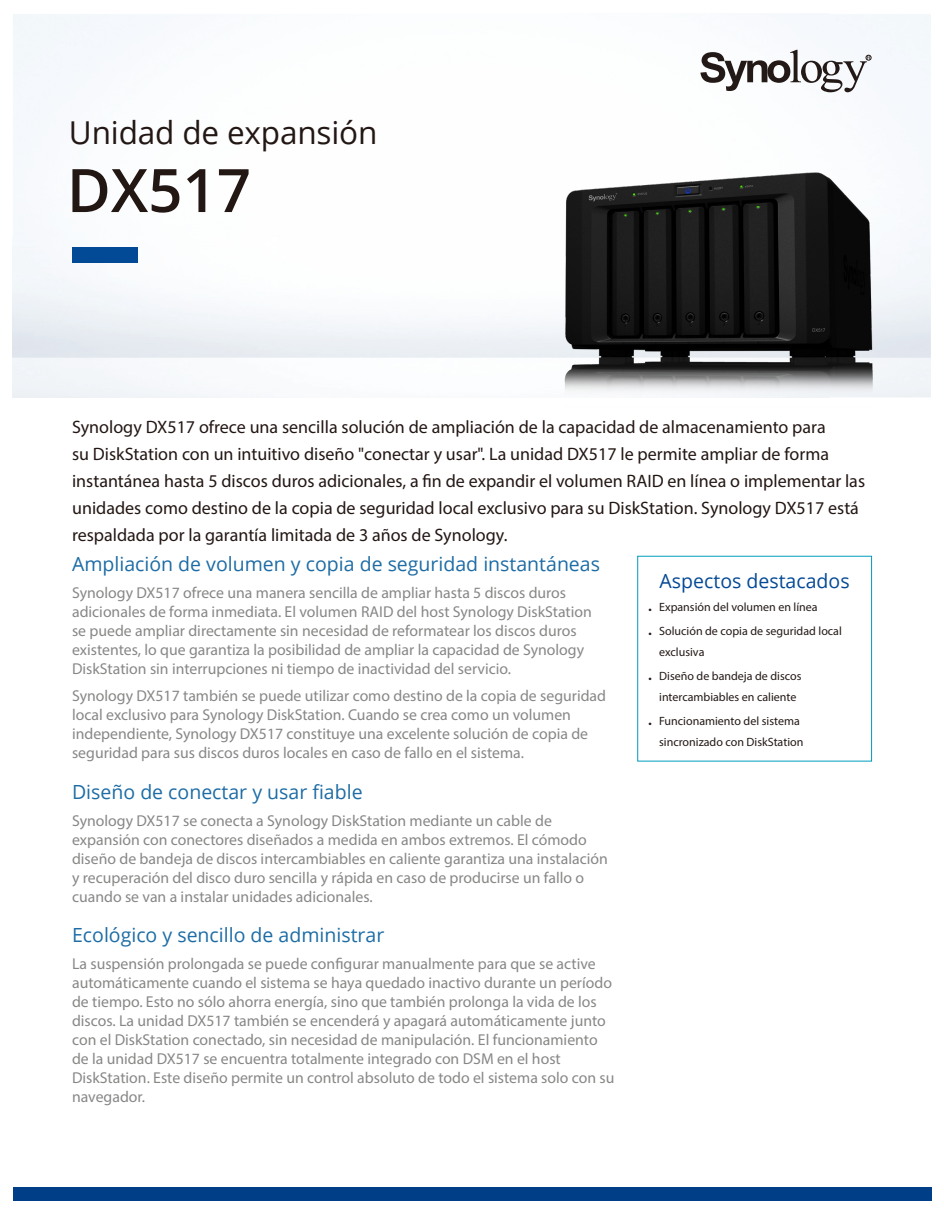
<style>
.page{position:relative;width:944px;height:1214px;background:#fff}
.page>*{position:absolute;margin:0;border:0;box-sizing:border-box;transform-origin:0 0}
.Model_Name{font:600 60px "Open Sans";color:#231714}
.Product_Type{font:31.5px "Open Sans";letter-spacing:-.005em;color:#231714}
.Chapter_Title_1{font:19.5px "Open Sans";color:#1d6ca5}
.Selling_Title{font:19.5px "Open Sans";color:#044995}
.Introduction{font:18px/27px "Myriad Pro";color:#231714}
.Body_Content{font:15.75px/18.9px "Myriad Pro";color:#878786}
.t1{font:12px/21px "Myriad Pro";color:#231916}
</style>
<div class="page">
<div style="left:13px;top:1187px;width:918px;height:14px;background:#003f88"></div>
<img style="left:563px;top:169px;width:310px;height:229px">
<svg style="left:700px;top:50px;width:171px;height:42px"></svg>
<div style="left:72px;top:247px;width:66px;height:16px;background:#024996"></div>
<p class="Product_Type" style="left:69px;top:111px;width:310px">Unidad de expansión</p>
<p class="Model_Name" style="left:67px;top:149px;width:186px">DX517</p>
<p class="Introduction" style="left:72px;top:413px;width:794px">Synology DX517 ofrece una sencilla solución de ampliación de la capacidad de almacenamiento para<br>su DiskStation con un intuitivo diseño "conectar y usar". La unidad DX517 le permite ampliar de forma instantánea hasta 5 discos duros adicionales, a fin de expandir el volumen RAID en línea o implementar las unidades como destino de la copia de seguridad local exclusivo para su DiskStation. Synology DX517 está respaldada por la garantía limitada de 3 años de Synology.</p>
<p class="Chapter_Title_1" style="left:72px;top:550px;width:529px">Ampliación de volumen y copia de seguridad instantáneas</p>
<p class="Body_Content" style="left:72px;top:583px;width:521px">Synology DX517 ofrece una manera sencilla de ampliar hasta 5 discos duros adicionales de forma inmediata. El volumen RAID del host Synology DiskStation se puede ampliar directamente sin necesidad de reformatear los discos duros existentes, lo que garantiza la posibilidad de ampliar la capacidad de Synology DiskStation sin interrupciones ni tiempo de inactividad del servicio.</p>
<p class="Body_Content" style="left:72px;top:686px;width:535px">Synology DX517 también se puede utilizar como destino de la copia de seguridad local exclusivo para Synology DiskStation. Cuando se crea como un volumen independiente, Synology DX517 constituye una excelente solución de copia de seguridad para sus discos duros locales en caso de fallo en el sistema.</p>
<p class="Chapter_Title_1" style="left:72px;top:778px;width:292px">Diseño de conectar y usar fiable</p>
<p class="Body_Content" style="left:72px;top:811px;width:537px">Synology DX517 se conecta a Synology DiskStation mediante un cable de expansión con conectores diseñados a medida en ambos extremos. El cómodo diseño de bandeja de discos intercambiables en caliente garantiza una instalación y recuperación del disco duro sencilla y rápida en caso de producirse un fallo o cuando se van a instalar unidades adicionales.</p>
<p class="Chapter_Title_1" style="left:72px;top:921px;width:314px">Ecológico y sencillo de administrar</p>
<p class="Body_Content" style="left:72px;top:954px;width:544px">La suspensión prolongada se puede configurar manualmente para que se active automáticamente cuando el sistema se haya quedado inactivo durante un período de tiempo. Esto no sólo ahorra energía, sino que también prolonga la vida de los discos. La unidad DX517 también se encenderá y apagará automáticamente junto con el DiskStation conectado, sin necesidad de manipulación. El funcionamiento de la unidad DX517 se encuentra totalmente integrado con DSM en el host DiskStation. Este diseño permite un control absoluto de todo el sistema solo con su navegador.</p>
<p class="Selling_Title" style="left:659px;top:567px;width:191px">Aspectos destacados</p>
<p class="t1" style="left:648px;top:596px;width:171px">• Expansión del volumen en línea</p>
<p class="t1" style="left:659px;top:620px;width:184px;text-indent:-11px">• Solución de copia de seguridad local exclusiva</p>
<p class="t1" style="left:648px;top:665px;width:154px;text-align:center">• Diseño de bandeja de discos intercambiables en caliente</p>
<p class="t1" style="left:659px;top:710px;width:146px;text-indent:-11px">• Funcionamiento del sistema sincronizado con DiskStation</p>
</div>
